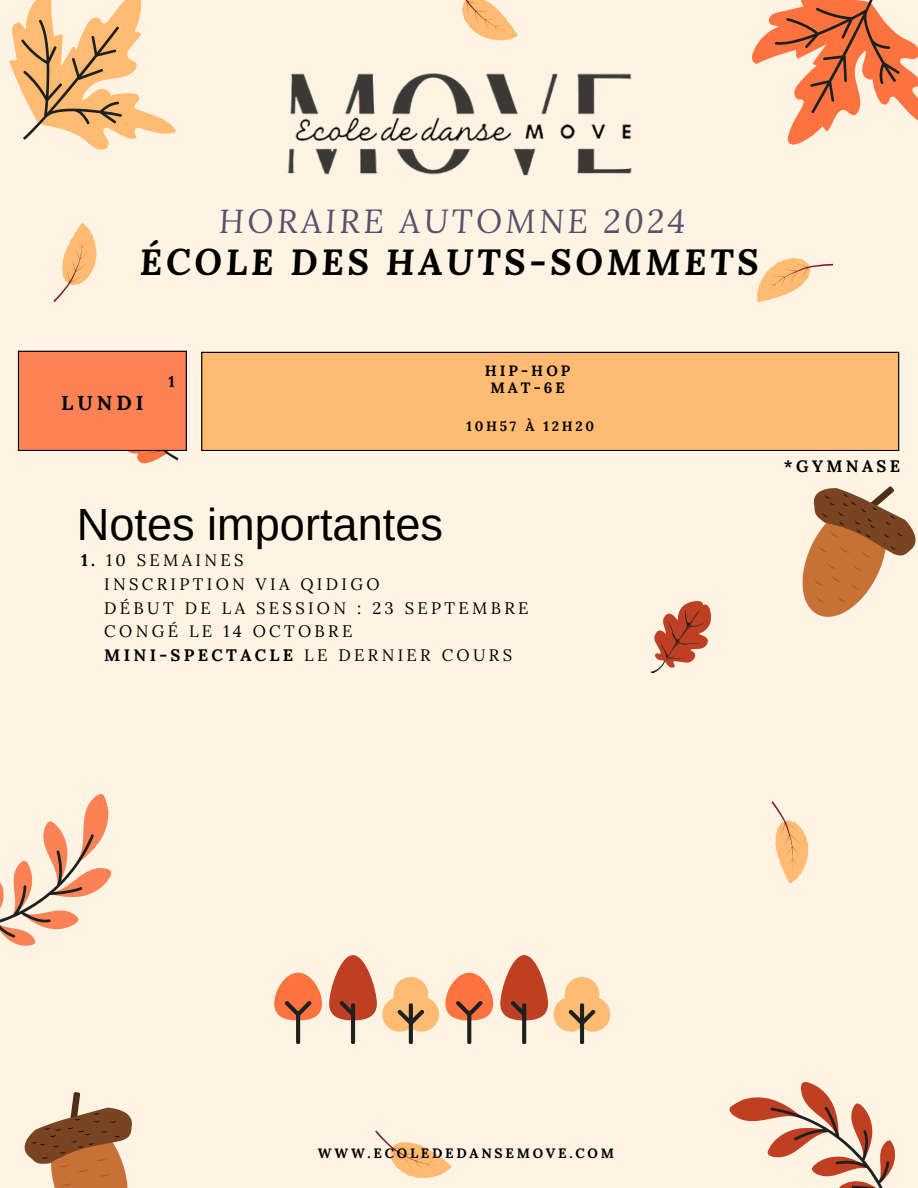
<style>
.page{position:relative;width:918px;height:1188px;background:#fff4e4}
.page>*{position:absolute;margin:0;border:0;box-sizing:border-box;transform-origin:0 0}
.t1{font:45.15px "Arimo";color:#000}
.t2{font:italic 700 36.15px "Lora";letter-spacing:.1em;color:#000}
.t3{font:italic 33.15px "Lora";letter-spacing:.1em;color:#58516b}
.t4{font:700 20.25px "Lora";letter-spacing:.2em;color:#000}
.t5{font:16.65px/23.7px "Lora";letter-spacing:.2em;color:#000}
.t6{font:700 16.65px "Lora";letter-spacing:.2em;color:#000}
.t7{font:700 15.45px "Lora";color:#000}
.t8{font:700 15px/16.8px "Lora";letter-spacing:.2em;color:#000;text-align:center}
.t9{font:700 13.65px "Lora";letter-spacing:.2em;color:#000}
.s1{font-weight:700}
</style>
<div class="page">
<div style="left:394px;top:977px;width:34px;height:35px;background:#ffbb71;border-radius:50%"></div>
<div style="left:382px;top:997px;width:35px;height:35px;background:#ffbb71;border-radius:50%"></div>
<div style="left:404px;top:997px;width:35px;height:35px;background:#ffbb71;border-radius:50%"></div>
<svg style="left:396px;top:1003px;width:29px;height:41px"></svg>
<svg style="left:274px;top:973px;width:48px;height:71px"></svg>
<svg style="left:329px;top:955px;width:48px;height:89px"></svg>
<div style="left:565px;top:977px;width:34px;height:35px;background:#ffbb71;border-radius:50%"></div>
<div style="left:553px;top:997px;width:35px;height:35px;background:#ffbb71;border-radius:50%"></div>
<div style="left:576px;top:997px;width:34px;height:35px;background:#ffbb71;border-radius:50%"></div>
<svg style="left:567px;top:1003px;width:30px;height:41px"></svg>
<svg style="left:445px;top:973px;width:48px;height:71px"></svg>
<svg style="left:500px;top:955px;width:48px;height:89px"></svg>
<svg style="left:802px;top:486px;width:114px;height:131px"></svg>
<svg style="left:650px;top:601px;width:61px;height:73px"></svg>
<svg style="left:0;top:794px;width:112px;height:152px"></svg>
<svg style="left:752px;top:0;width:166px;height:145px"></svg>
<svg style="left:9px;top:0;width:156px;height:150px"></svg>
<svg style="left:24px;top:1092px;width:108px;height:96px"></svg>
<svg style="left:729px;top:1082px;width:167px;height:106px"></svg>
<svg style="left:757px;top:258px;width:76px;height:44px"></svg>
<svg style="left:53px;top:223px;width:44px;height:79px"></svg>
<svg style="left:461px;top:0;width:57px;height:41px"></svg>
<svg style="left:375px;top:1130px;width:77px;height:49px"></svg>
<svg style="left:771px;top:801px;width:38px;height:83px"></svg>
<img style="left:287px;top:73px;width:345px;height:102px">
<div style="left:201px;top:352px;width:698px;height:99px;background:#ffbb71"></div>
<svg style="left:18px;top:351px;width:169px;height:112px"></svg>
<p class="t3" style="left:219px;top:198px;width:468px">HORAIRE AUTOMNE 2024</p>
<p class="t2" style="left:140px;top:238px;width:621px">ÉCOLE DES HAUTS-SOMMETS</p>
<h2 class="t4" style="left:61px;top:389px;width:84px">LUNDI</h2>
<p class="t7" style="left:169px;top:372px;width:8px">1</p>
<h4 class="t8" style="left:485px;top:363px;width:87px">HIP-HOP<br>MAT-6E</h4>
<h5 class="t9" style="left:467px;top:418px;width:129px">10H57 À 12H20</h5>
<h3 class="t1" style="left:77px;top:500px;width:368px">Notes importantes</h3>
<p class="t5" style="left:104px;top:549px;width:426px;text-indent:-23px"><span class="s1">1.</span> 10 SEMAINES<br>INSCRIPTION VIA QIDIGO<br>DÉBUT DE LA SESSION : 23 SEPTEMBRE<br>CONGÉ LE 14 OCTOBRE<br><span class="s1">MINI-SPECTACLE</span> LE DERNIER COURS</p>
<p class="t6" style="left:784px;top:456px;width:118px">*GYMNASE</p>
<p class="t9" style="left:318px;top:1145px;width:298px">WWW.ECOLEDEDANSEMOVE.COM</p>
</div>
